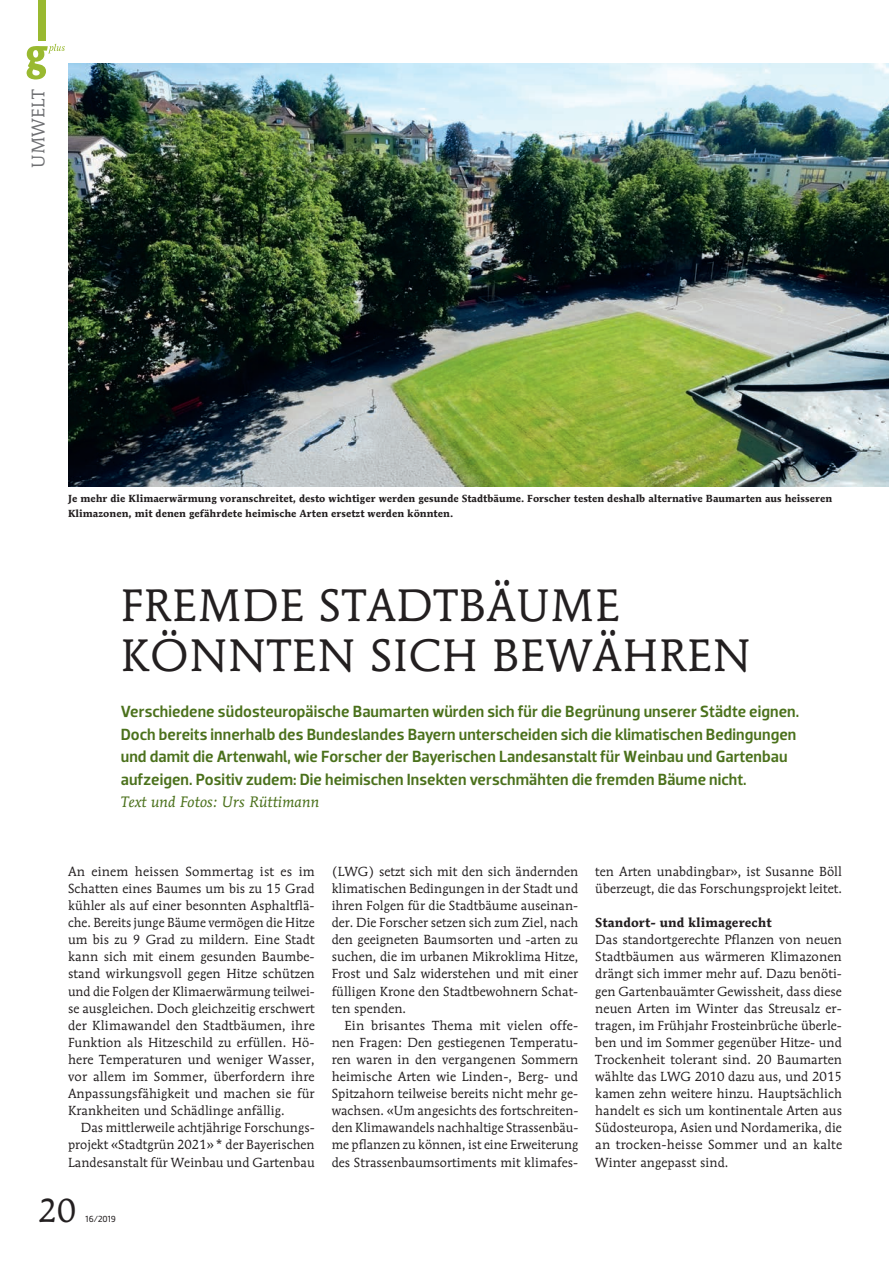
<style>
.page{position:relative;width:893px;height:1263px;background:#fff}
.page>*{position:absolute;margin:0;border:0;box-sizing:border-box;transform-origin:0 0}
.t1{font:45px/49.5px "Mendoza Roman";letter-spacing:.02em;color:#231f20}
.t2{font:33px "Mendoza Roman";color:#231f20}
.t3{font:18px "Mendoza Roman";letter-spacing:.005em;color:#6f7073}
.t4{font:500 16.5px/22.5px "Dobra";letter-spacing:.005em;color:#4b711c}
.t5{font:italic 15px "Mendoza Roman";letter-spacing:.005em;color:#4b711c}
.t6{font:13.05px/17.1px "Mendoza Roman";letter-spacing:.005em;color:#231f20;text-align:justify}
.t7{font:700 12.9px "Mendoza Roman";letter-spacing:.005em;color:#231f20}
.t8{font:700 10.2px/14.2px "Mendoza Roman";letter-spacing:.005em;color:#231f20}
.t9{font:9px "Dobra";color:#231f20}
</style>
<div class="page">
<div style="left:38px;top:0;width:8px;height:40px;background:#99b930"></div>
<svg style="left:27px;top:44px;width:38px;height:36px"></svg>
<img style="left:68px;top:64px;width:821px;height:422px">
<h3 class="t3" style="left:27px;top:168px;width:80px;rotate:-90deg">UMWELT</h3>
<p class="t8" style="left:68px;top:492px;width:766px">Je mehr die Klimaerwärmung voranschreitet, desto wichtiger werden gesunde Stadtbäume. Forscher testen deshalb alternative Baumarten aus heisseren<br>Klimazonen, mit denen gefährdete heimische Arten ersetzt werden könnten.</p>
<h1 class="t1" style="left:121px;top:580px;width:631px">FREMDE STADTBÄUME<br>KÖNNTEN SICH BEWÄHREN</h1>
<p class="t4" style="left:121px;top:700px;width:680px">Verschiedene südosteuropäische Baumarten würden sich für die Begrünung unserer Städte eignen.<br>Doch bereits innerhalb des Bundeslandes Bayern unterscheiden sich die klimatischen Bedingungen und damit die Artenwahl, wie Forscher der Bayerischen Landesanstalt für Weinbau und Gartenbau aufzeigen. Positiv zudem: Die heimischen Insekten verschmähten die fremden Bäume nicht.</p>
<p class="t5" style="left:121px;top:792px;width:200px">Text und Fotos: Urs Rüttimann</p>
<p class="t6" style="left:68px;top:863px;width:248px">An einem heissen Sommertag ist es im Schatten eines Baumes um bis zu 15 Grad kühler als auf einer besonnten Asphaltflä&shy;che. Bereits junge Bäume vermögen die Hitze um bis zu 9 Grad zu mildern. Eine Stadt kann sich mit einem gesunden Baumbe&shy;stand wirkungsvoll gegen Hitze schützen und die Folgen der Klimaerwärmung teilwei&shy;se ausgleichen. Doch gleichzeitig erschwert der Klimawandel den Stadtbäumen, ihre Funktion als Hitzeschild zu erfüllen. Hö&shy;here Temperaturen und weniger Wasser, vor allem im Sommer, überfordern ihre Anpassungsfähigkeit und machen sie für Krankheiten und Schädlinge anfällig.</p>
<p class="t6" style="left:68px;top:1119px;width:248px;text-indent:13px">Das mittlerweile achtjährige Forschungs&shy;projekt «Stadtgrün 2021»* der Bayerischen Landesanstalt für Weinbau und Gartenbau</p>
<p class="t6" style="left:332px;top:863px;width:248px">(LWG) setzt sich mit den sich ändernden klimatischen Bedingungen in der Stadt und ihren Folgen für die Stadtbäume auseinan&shy;der. Die Forscher setzen sich zum Ziel, nach den geeigneten Baumsorten und -arten zu suchen, die im urbanen Mikroklima Hitze, Frost und Salz widerstehen und mit einer fülligen Krone den Stadtbewohnern Schat&shy;ten spenden.</p>
<p class="t6" style="left:332px;top:1016px;width:248px;text-indent:13px">Ein brisantes Thema mit vielen offe&shy;nen Fragen: Den gestiegenen Temperatu&shy;ren waren in den vergangenen Sommern heimische Arten wie Linden-, Berg- und Spitzahorn teilweise bereits nicht mehr ge&shy;wachsen. «Um angesichts des fortschreiten&shy;den Klimawandels nachhaltige Strassenbäu&shy;me pflanzen zu können, ist eine Erweiterung des Strassenbaumsortiments mit klimafes-</p>
<p class="t6" style="left:595px;top:863px;width:248px">ten Arten unabdingbar», ist Susanne Böll überzeugt, die das Forschungsprojekt leitet.</p>
<p class="t7" style="left:595px;top:914px;width:178px">Standort- und klimagerecht</p>
<p class="t6" style="left:595px;top:931px;width:248px">Das standortgerechte Pflanzen von neuen Stadtbäumen aus wärmeren Klimazonen drängt sich immer mehr auf. Dazu benöti&shy;gen Gartenbauämter Gewissheit, dass diese neuen Arten im Winter das Streusalz er&shy;tragen, im Frühjahr Frosteinbrüche überle&shy;ben und im Sommer gegenüber Hitze- und Trockenheit tolerant sind. 20 Baumarten wählte das LWG 2010 dazu aus, und 2015 kamen zehn weitere hinzu. Hauptsächlich handelt es sich um kontinentale Arten aus Südosteuropa, Asien und Nordamerika, die an trocken-heisse Sommer und an kalte Winter angepasst sind.</p>
<h2 class="t2" style="left:38px;top:1190px;width:39px">20</h2>
<p class="t9" style="left:86px;top:1213px;width:32px">16/2019</p>
</div>
